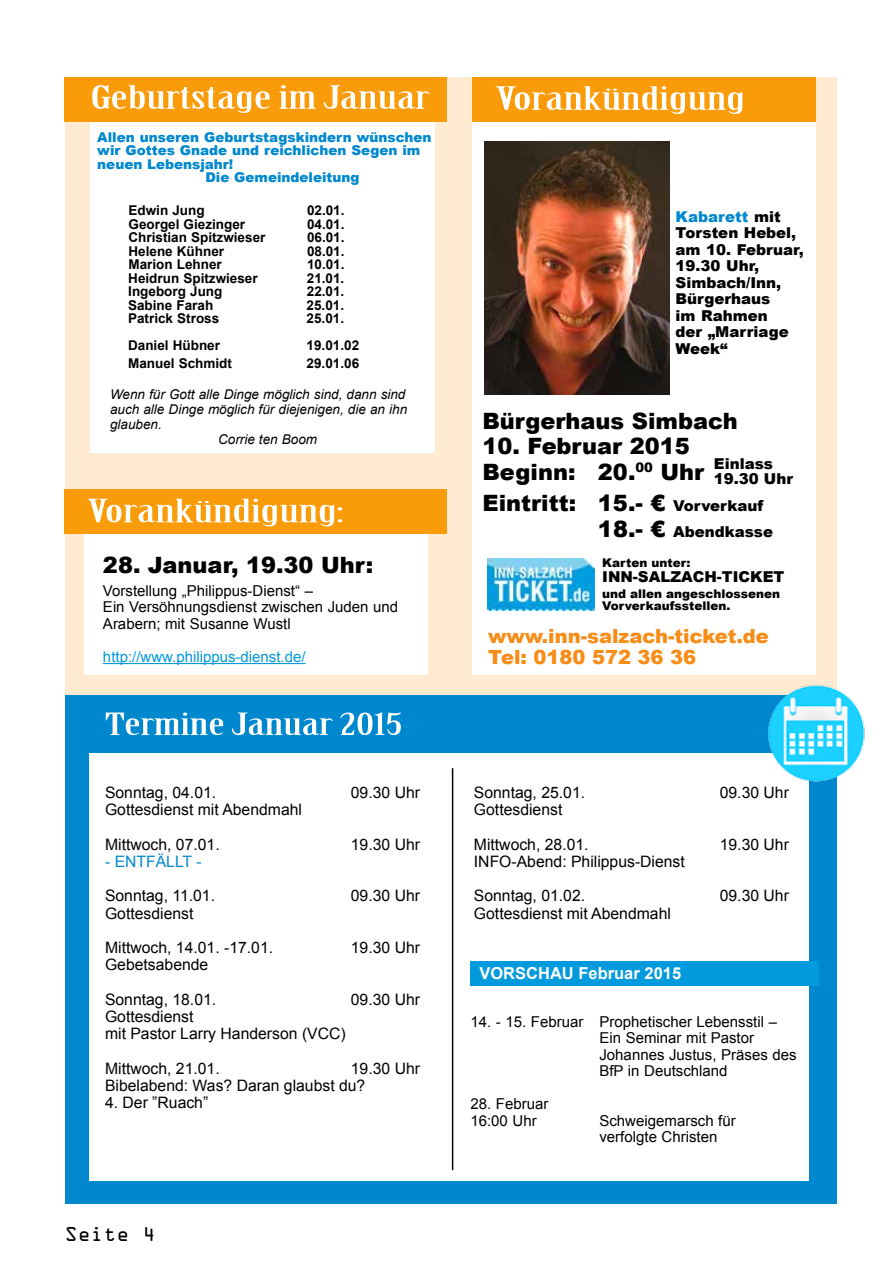
<style>
.page{position:relative;width:893px;height:1263px;background:#fff}
.page>*{position:absolute;margin:0;border:0;box-sizing:border-box;transform-origin:0 0}
.t1{font:31.5px "Birch Std";color:#fff;scale:2 1}
.t2{font:30px "Birch Std";color:#fff;scale:2 1}
.t3{font:900 22.5px/25.5px "Arial";color:#000}
.t4{font:900 19.5px/21px "Arial";color:#f78c16}
.t5{font:18px "OCRA Std";color:#000}
.t6{font:700 16.5px "Arial";color:#fff}
.t7{font:15.75px/34.5px "Arial";color:#000}
.t8{font:15.75px "Arial";color:#0088ce}
.t9{font:15px/16.5px "Arial";color:#000}
.t10{font:900 15px/16.5px "Arial";color:#000}
.t11{font:15px "Arial";color:#009add}
.t12{font:700 13.5px "Arial";color:#000}
.t13{font:900 13.5px "Arial";color:#0088ce}
.t14{font:italic 13.5px "Arial";color:#000}
.t15{font:900 12px/12px "Arial";color:#000}
.s1{color:#0088ce}
.s2{font-size:15px}
.s3{font-size:22.5px}
</style>
<div class="page">
<div style="left:65px;top:77px;width:771px;height:1127px;background:#ffebd2"></div>
<div style="left:65px;top:695px;width:771px;height:509px;background:#0088ce"></div>
<div style="left:89px;top:753px;width:719px;height:428px;background:#fff"></div>
<img style="left:767px;top:677px;width:98px;height:112px">
<hr style="left:452px;top:768px;width:1px;height:402px;background:#000">
<div style="left:470px;top:961px;width:349px;height:24px;background:#009add"></div>
<div style="left:90px;top:109px;width:344px;height:344px;background:#fff"></div>
<div style="left:65px;top:77px;width:382px;height:44px;background:#fa9c0a"></div>
<div style="left:473px;top:108px;width:343px;height:567px;background:#fff"></div>
<div style="left:85px;top:513px;width:343px;height:162px;background:#fff"></div>
<div style="left:473px;top:77px;width:343px;height:44px;background:#fa9c0a"></div>
<div style="left:64px;top:489px;width:383px;height:45px;background:#fa9c0a"></div>
<img style="left:484px;top:141px;width:185px;height:253px">
<hr style="left:103px;top:663px;width:203px;height:1px;background:#009add">
<img style="left:488px;top:558px;width:106px;height:52px">
<h1 class="t1" style="left:90px;top:80px;width:171px">Geburtstage im Januar</h1>
<p class="t13" style="left:97px;top:129px;width:336px">Allen unseren Geburtstagskindern wünschen</p>
<p class="t13" style="left:97px;top:143px;width:325px">wir Gottes Gnade und reichlichen Segen im</p>
<p class="t13" style="left:97px;top:156px;width:138px">neuen Lebensjahr!</p>
<p class="t13" style="left:205px;top:170px;width:156px">Die Gemeindeleitung</p>
<p class="t12" style="left:128px;top:201px;width:78px">Edwin Jung</p>
<p class="t12" style="left:307px;top:201px;width:39px">02.01.</p>
<p class="t12" style="left:128px;top:215px;width:118px">Georgel Giezinger</p>
<p class="t12" style="left:307px;top:215px;width:39px">04.01.</p>
<p class="t12" style="left:128px;top:228px;width:138px">Christian Spitzwieser</p>
<p class="t12" style="left:307px;top:228px;width:39px">06.01.</p>
<p class="t12" style="left:128px;top:242px;width:97px">Helene Kühner</p>
<p class="t12" style="left:307px;top:242px;width:39px">08.01.</p>
<p class="t12" style="left:128px;top:255px;width:95px">Marion Lehner</p>
<p class="t12" style="left:307px;top:255px;width:39px">10.01.</p>
<p class="t12" style="left:128px;top:269px;width:131px">Heidrun Spitzwieser</p>
<p class="t12" style="left:307px;top:269px;width:39px">21.01.</p>
<p class="t12" style="left:128px;top:282px;width:96px">Ingeborg Jung</p>
<p class="t12" style="left:307px;top:282px;width:39px">22.01.</p>
<p class="t12" style="left:128px;top:296px;width:87px">Sabine Farah</p>
<p class="t12" style="left:307px;top:296px;width:39px">25.01.</p>
<p class="t12" style="left:128px;top:309px;width:93px">Patrick Stross</p>
<p class="t12" style="left:307px;top:309px;width:39px">25.01.</p>
<p class="t12" style="left:128px;top:336px;width:93px">Daniel Hübner</p>
<p class="t12" style="left:307px;top:336px;width:54px">19.01.02</p>
<p class="t12" style="left:128px;top:354px;width:105px">Manuel Schmidt</p>
<p class="t12" style="left:307px;top:354px;width:54px">29.01.06</p>
<p class="t14" style="left:110px;top:386px;width:297px">Wenn für Gott alle Dinge möglich sind, dann sind</p>
<p class="t14" style="left:110px;top:401px;width:299px">auch alle Dinge möglich für diejenigen, die an ihn</p>
<p class="t14" style="left:110px;top:416px;width:53px">glauben.</p>
<p class="t14" style="left:218px;top:431px;width:101px">Corrie ten Boom</p>
<h1 class="t1" style="left:87px;top:493px;width:129px">Vorankündigung:</h1>
<h3 class="t3" style="left:103px;top:553px;width:272px">28. Januar, 19.30 Uhr:</h3>
<p class="t9" style="left:103px;top:583px;width:297px">Vorstellung „Philippus-Dienst“ –<br>Ein Versöhnungsdienst zwischen Juden und<br>Arabern; mit Susanne Wustl</p>
<p class="t11" style="left:103px;top:647px;width:204px">http://www.philippus-dienst.de/</p>
<h2 class="t2" style="left:105px;top:707px;width:150px">Termine Januar 2015</h2>
<p class="t7" style="left:105px;top:775px;width:113px">Sonntag, 04.01.</p>
<p class="t7" style="left:351px;top:775px;width:71px">09.30 Uhr</p>
<p class="t7" style="left:105px;top:792px;width:198px">Gottesdienst mit Abendmahl<br>Mittwoch, 07.01.</p>
<p class="t7" style="left:351px;top:827px;width:71px">19.30 Uhr</p>
<p class="t8" style="left:105px;top:851px;width:98px">- ENTFÄLLT -</p>
<p class="t7" style="left:105px;top:879px;width:112px">Sonntag, 11.01.</p>
<p class="t7" style="left:351px;top:879px;width:71px">09.30 Uhr</p>
<p class="t7" style="left:105px;top:896px;width:170px">Gottesdienst<br>Mittwoch, 14.01. -17.01.</p>
<p class="t7" style="left:351px;top:930px;width:71px">19.30 Uhr</p>
<p class="t7" style="left:105px;top:948px;width:113px">Gebetsabende<br>Sonntag, 18.01.</p>
<p class="t7" style="left:351px;top:982px;width:71px">09.30 Uhr</p>
<p class="t7" style="left:105px;top:1008px;width:242px;line-height:17.2px">Gottesdienst<br>mit Pastor Larry Handerson (VCC)</p>
<p class="t7" style="left:105px;top:1051px;width:116px">Mittwoch, 21.01.</p>
<p class="t7" style="left:105px;top:1060px;width:316px;line-height:17.2px;text-indent:246px">19.30 Uhr<br>Bibelabend: Was? Daran glaubst du?</p>
<p class="t7" style="left:105px;top:1086px;width:105px">4. Der ”Ruach”</p>
<p class="t5" style="left:65px;top:1226px;width:92px">Seite 4</p>
<h1 class="t1" style="left:495px;top:81px;width:126px">Vorankündigung</h1>
<p class="t10" style="left:676px;top:208px;width:130px"><span class="s1">Kabarett</span> mit<br>Torsten Hebel, am 10. Februar,<br>19.30 Uhr,<br>Simbach/Inn,<br>Bürgerhaus<br>im Rahmen<br>der „Marriage<br>Week“</p>
<h3 class="t3" style="left:482px;top:408px;width:257px">Bürgerhaus Simbach</h3>
<h3 class="t3" style="left:482px;top:434px;width:223px">10. Februar 2015<br>Beginn: 20.<sup>00</sup> Uhr</h3>
<h3 class="t3" style="left:482px;top:491px;width:282px">Eintritt: 15.- € <span class="s2">Vorverkauf</span></h3>
<p class="t10" style="left:598px;top:523px;width:177px"><span class="s3">18.- €</span> Abendkasse</p>
<p class="t15" style="left:602px;top:556px;width:90px">Karten unter:</p>
<p class="t10" style="left:602px;top:568px;width:184px">INN-SALZACH-TICKET</p>
<p class="t15" style="left:602px;top:588px;width:179px">und allen angeschlossenen<br>Vorverkaufsstellen.</p>
<p class="t4" style="left:488px;top:626px;width:282px">www.inn-salzach-ticket.de<br>Tel: 0180 572 36 36</p>
<p class="t10" style="left:714px;top:456px;width:81px;line-height:15px">Einlass<br>19.30 Uhr</p>
<p class="t7" style="left:474px;top:775px;width:113px">Sonntag, 25.01.</p>
<p class="t7" style="left:720px;top:775px;width:71px">09.30 Uhr</p>
<p class="t7" style="left:474px;top:792px;width:116px">Gottesdienst<br>Mittwoch, 28.01.</p>
<p class="t7" style="left:720px;top:827px;width:71px">19.30 Uhr</p>
<p class="t7" style="left:474px;top:844px;width:212px">INFO-Abend: Philippus-Dienst<br>Sonntag, 01.02.</p>
<p class="t7" style="left:474px;top:896px;width:198px">Gottesdienst mit Abendmahl</p>
<p class="t6" style="left:479px;top:962px;width:203px">VORSCHAU Februar 2015</p>
<p class="t7" style="left:720px;top:879px;width:71px">09.30 Uhr</p>
<p class="t9" style="left:599px;top:1013px;width:199px;text-indent:-129px">14. - 15. Februar Prophetischer Lebensstil –<br>Ein Seminar mit Pastor<br>Johannes Justus, Präses des<br>BfP in Deutschland</p>
<p class="t9" style="left:470px;top:1096px;width:79px">28. Februar<br>16:00 Uhr</p>
<p class="t9" style="left:599px;top:1112px;width:138px">Schweigemarsch für verfolgte Christen</p>
</div>
